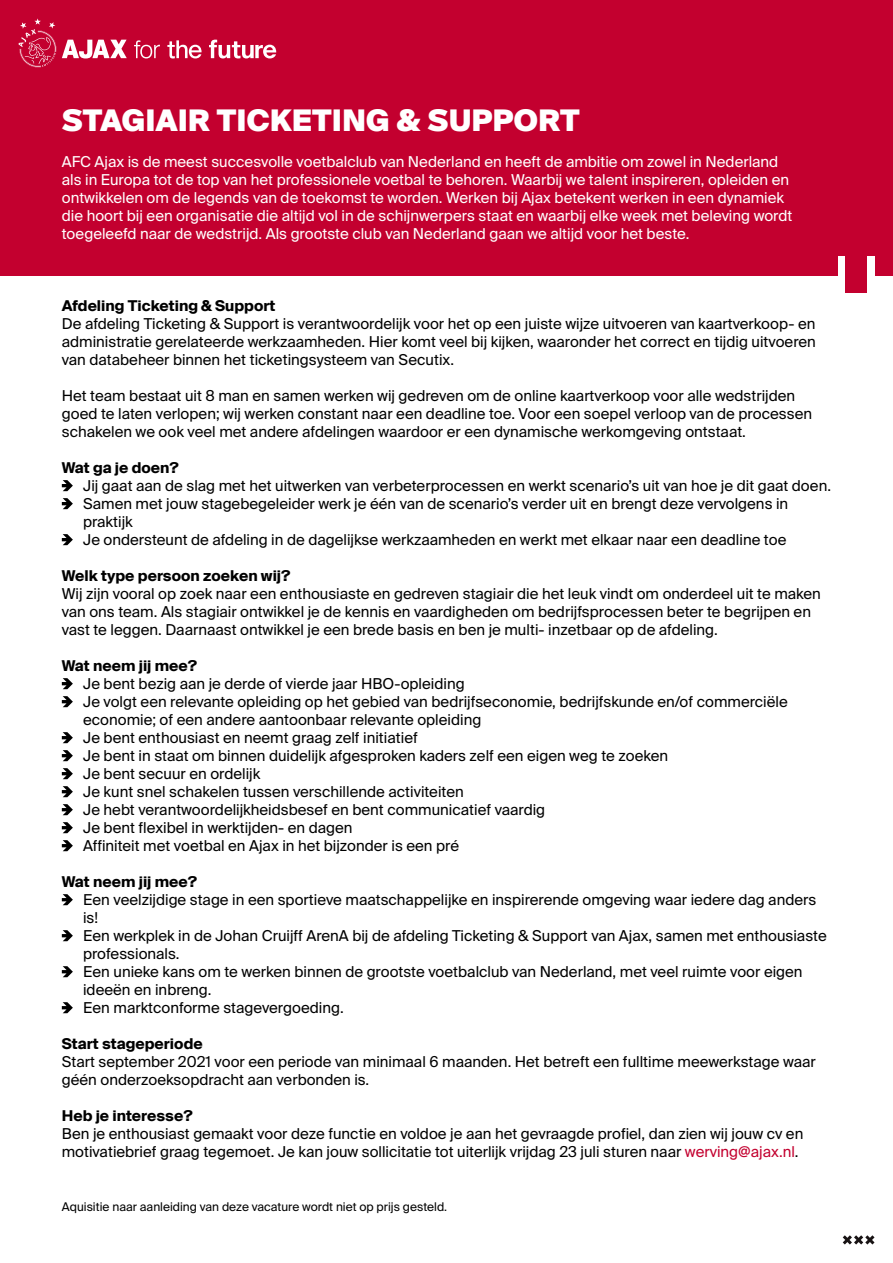
<style>
.page{position:relative;width:893px;height:1263px;background:#fff}
.page>*{position:absolute;margin:0;border:0;box-sizing:border-box;transform-origin:0 0}
.t1{font:900 30px "Suisse Intl";color:#fff}
.t2{font:15px/18px "Suisse Intl";color:#000}
.t3{font:15px/18px "Suisse Intl";color:#fff}
.t4{font:700 15px "Suisse Intl";color:#000}
.t5{font:12px "Suisse Intl";color:#000}
.s1{color:#c3002f}
</style>
<div class="page">
<div style="left:0;top:0;width:893px;height:275px;background:#c3002f"></div>
<div style="left:838px;top:256px;width:36px;height:37px;background:#fff"></div>
<div style="left:845px;top:256px;width:22px;height:37px;background:#c3002f"></div>
<svg style="left:18px;top:18px;width:38px;height:49px"></svg>
<svg style="left:62px;top:40px;width:65px;height:18px"></svg>
<svg style="left:167px;top:40px;width:35px;height:18px"></svg>
<svg style="left:209px;top:40px;width:67px;height:18px"></svg>
<svg style="left:134px;top:40px;width:26px;height:18px"></svg>
<svg style="left:843px;top:1235px;width:31px;height:9px"></svg>
<svg style="left:62px;top:480px;width:11px;height:11px"></svg>
<svg style="left:62px;top:678px;width:11px;height:11px"></svg>
<svg style="left:62px;top:498px;width:11px;height:11px"></svg>
<svg style="left:62px;top:534px;width:11px;height:11px"></svg>
<svg style="left:62px;top:750px;width:11px;height:11px"></svg>
<svg style="left:62px;top:732px;width:11px;height:11px"></svg>
<svg style="left:62px;top:696px;width:11px;height:11px"></svg>
<svg style="left:62px;top:840px;width:11px;height:11px"></svg>
<svg style="left:62px;top:930px;width:11px;height:11px"></svg>
<svg style="left:62px;top:894px;width:11px;height:11px"></svg>
<svg style="left:62px;top:1002px;width:11px;height:11px"></svg>
<svg style="left:62px;top:966px;width:11px;height:11px"></svg>
<svg style="left:62px;top:822px;width:11px;height:11px"></svg>
<svg style="left:62px;top:804px;width:11px;height:11px"></svg>
<svg style="left:62px;top:786px;width:11px;height:11px"></svg>
<svg style="left:62px;top:768px;width:11px;height:11px"></svg>
<h1 class="t1" style="left:62px;top:103px;width:519px">STAGIAIR TICKETING &amp; SUPPORT</h1>
<p class="t3" style="left:62px;top:153px;width:732px">AFC Ajax is de meest succesvolle voetbalclub van Nederland en heeft de ambitie om zowel in Nederland als in Europa tot de top van het professionele voetbal te behoren. Waarbij we talent inspireren, opleiden en ontwikkelen om de legends van de toekomst te worden. Werken bij Ajax betekent werken in een dynamiek die hoort bij een organisatie die altijd vol in de schijnwerpers staat en waarbij elke week met beleving wordt toegeleefd naar de wedstrijd. Als grootste club van Nederland gaan we altijd voor het beste.</p>
<p class="t4" style="left:62px;top:297px;width:215px">Afdeling Ticketing &amp; Support</p>
<p class="t2" style="left:62px;top:315px;width:756px;text-align:justify">De afdeling Ticketing &amp; Support is verantwoordelijk voor het op een juiste wijze uitvoeren van kaartverkoop- en administratie gerelateerde werkzaamheden. Hier komt veel bij kijken, waaronder het correct en tijdig uitvoeren van databeheer binnen het ticketingsysteem van Secutix.</p>
<p class="t2" style="left:62px;top:387px;width:752px">Het team bestaat uit 8 man en samen werken wij gedreven om de online kaartverkoop voor alle wedstrijden goed te laten verlopen; wij werken constant naar een deadline toe. Voor een soepel verloop van de processen schakelen we ook veel met andere afdelingen waardoor er een dynamische werkomgeving ontstaat.</p>
<p class="t4" style="left:62px;top:459px;width:119px">Wat ga je doen?</p>
<p class="t2" style="left:83px;top:477px;width:749px">Jij gaat aan de slag met het uitwerken van verbeterprocessen en werkt scenario’s uit van hoe je dit gaat doen.<br>Samen met jouw stagebegeleider werk je één van de scenario’s verder uit en brengt deze vervolgens in praktijk<br>Je ondersteunt de afdeling in de dagelijkse werkzaamheden en werkt met elkaar naar een deadline toe</p>
<p class="t4" style="left:62px;top:567px;width:230px">Welk type persoon zoeken wij?</p>
<p class="t2" style="left:62px;top:585px;width:761px">Wij zijn vooral op zoek naar een enthousiaste en gedreven stagiair die het leuk vindt om onderdeel uit te maken van ons team. Als stagiair ontwikkel je de kennis en vaardigheden om bedrijfsprocessen beter te begrijpen en vast te leggen. Daarnaast ontwikkel je een brede basis en ben je multi- inzetbaar op de afdeling.</p>
<p class="t4" style="left:62px;top:657px;width:137px">Wat neem jij mee?</p>
<p class="t2" style="left:83px;top:675px;width:706px">Je bent bezig aan je derde of vierde jaar HBO-opleiding<br>Je volgt een relevante opleiding op het gebied van bedrijfseconomie, bedrijfskunde en/of commerciële economie; of een andere aantoonbaar relevante opleiding<br>Je bent enthousiast en neemt graag zelf initiatief<br>Je bent in staat om binnen duidelijk afgesproken kaders zelf een eigen weg te zoeken<br>Je bent secuur en ordelijk<br>Je kunt snel schakelen tussen verschillende activiteiten<br>Je hebt verantwoordelijkheidsbesef en bent communicatief vaardig<br>Je bent flexibel in werktijden- en dagen<br>Affiniteit met voetbal en Ajax in het bijzonder is een pré</p>
<p class="t4" style="left:62px;top:873px;width:137px">Wat neem jij mee?</p>
<p class="t2" style="left:83px;top:891px;width:745px">Een veelzijdige stage in een sportieve maatschappelijke en inspirerende omgeving waar iedere dag anders is!<br>Een werkplek in de Johan Cruijff ArenA bij de afdeling Ticketing &amp; Support van Ajax, samen met enthousiaste professionals.<br>Een unieke kans om te werken binnen de grootste voetbalclub van Nederland, met veel ruimte voor eigen ideeën en inbreng.<br>Een marktconforme stagevergoeding.</p>
<p class="t4" style="left:62px;top:1035px;width:142px">Start stageperiode</p>
<p class="t2" style="left:62px;top:1053px;width:755px">Start september 2021 voor een periode van minimaal 6 maanden. Het betreft een fulltime meewerkstage waar géén onderzoeksopdracht aan verbonden is.</p>
<p class="t4" style="left:62px;top:1107px;width:132px">Heb je interesse?</p>
<p class="t2" style="left:62px;top:1125px;width:743px">Ben je enthousiast gemaakt voor deze functie en voldoe je aan het gevraagde profiel, dan zien wij jouw cv en motivatiebrief graag tegemoet. Je kan jouw sollicitatie tot uiterlijk vrijdag 23 juli sturen naar <span class="s1">werving@ajax.nl</span>.</p>
<p class="t5" style="left:62px;top:1200px;width:387px">Aquisitie naar aanleiding van deze vacature wordt niet op prijs gesteld.</p>
</div>
